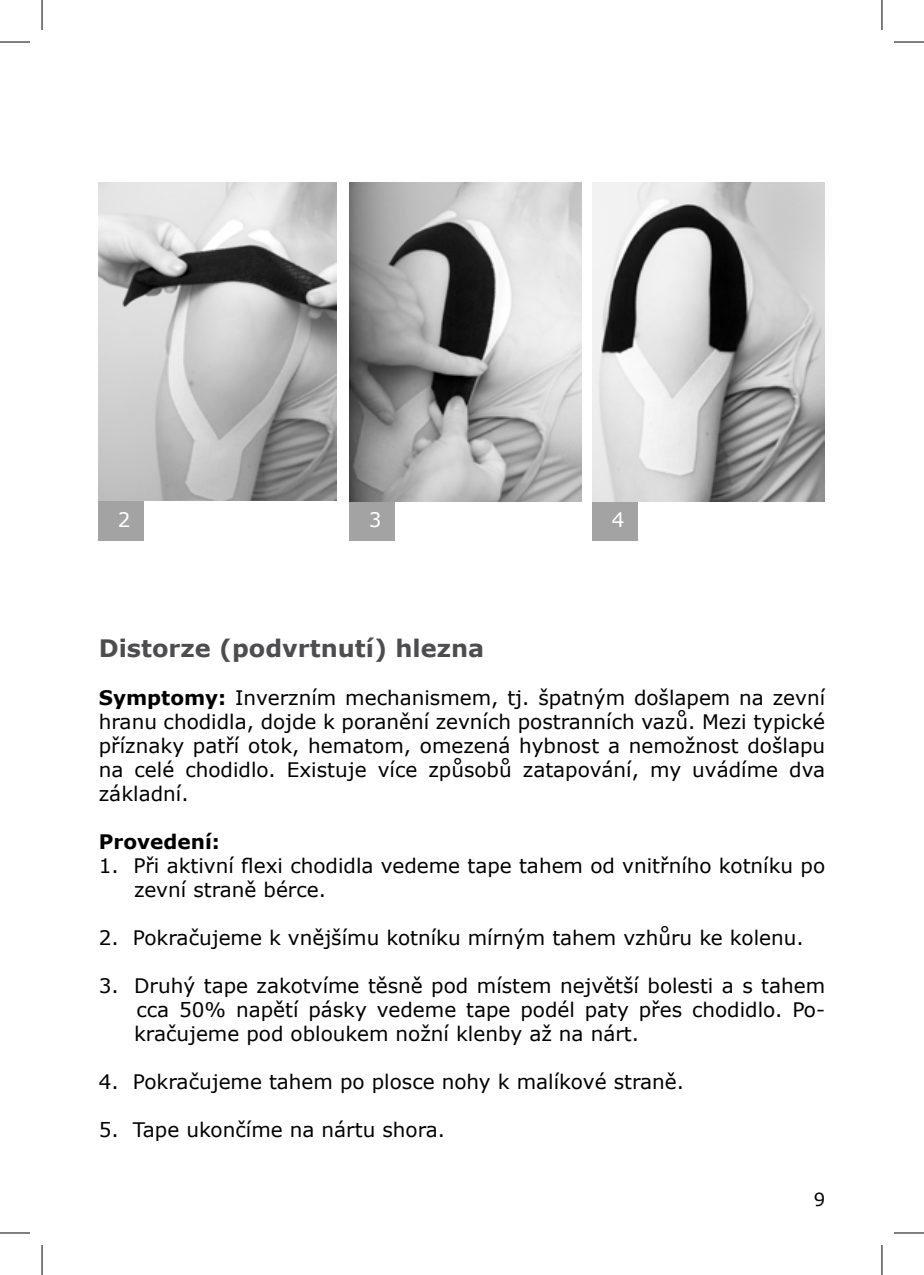
<style>
.page{position:relative;width:924px;height:1275px;background:#fff}
.page>*{position:absolute;margin:0;border:0;box-sizing:border-box;transform-origin:0 0}
.t1{font:700 24px "Verdana";color:#4d4d4f}
.t2{font:20px/24px "Verdana";color:#000;text-align:justify}
.t3{font:700 20px "Verdana";color:#000}
.t4{font:20px "Verdana";color:#fff}
.t5{font:18px "Verdana";color:#000}
.s1{font-weight:700}
</style>
<div class="page">
<div style="left:99px;top:501px;width:45px;height:40px;background:#a4a3a3"></div>
<div style="left:349px;top:501px;width:46px;height:40px;background:#a4a3a3"></div>
<div style="left:592px;top:501px;width:45px;height:40px;background:#a4a3a3"></div>
<img style="left:98px;top:183px;width:239px;height:318px">
<img style="left:349px;top:183px;width:232px;height:318px">
<img style="left:592px;top:183px;width:232px;height:318px">
<hr style="left:0;top:42px;width:30px;height:1px;background:#000">
<hr style="left:893px;top:42px;width:30px;height:1px;background:#000">
<hr style="left:0;top:1232px;width:30px;height:1px;background:#000">
<hr style="left:893px;top:1232px;width:30px;height:1px;background:#000">
<hr style="left:42px;top:0;width:1px;height:30px;background:#000">
<hr style="left:42px;top:1245px;width:1px;height:30px;background:#000">
<hr style="left:881px;top:0;width:1px;height:30px;background:#000">
<hr style="left:881px;top:1245px;width:1px;height:30px;background:#000">
<p class="t4" style="left:118px;top:505px;width:14px">2</p>
<p class="t4" style="left:368px;top:505px;width:14px">3</p>
<p class="t4" style="left:611px;top:505px;width:14px">4</p>
<p class="t1" style="left:99px;top:631px;width:386px">Distorze (podvrtnutí) hlezna</p>
<p class="t2" style="left:99px;top:685px;width:727px"><span class="s1">Symptomy:</span> Inverzním mechanismem, tj. špatným došlapem na zevní hranu chodidla, dojde k poranění zevních postranních vazů. Mezi typické příznaky patří otok, hematom, omezená hybnost a nemožnost došlapu na celé chodidlo. Existuje více způsobů zatapování, my uvádíme dva základní.</p>
<p class="t3" style="left:99px;top:827px;width:122px">Provedení:</p>
<p class="t2" style="left:134px;top:853px;width:692px;text-indent:-35px">1. Při aktivní flexi chodidla vedeme tape tahem od vnitřního kotníku po zevní straně bérce.</p>
<p class="t2" style="left:99px;top:925px;width:706px">2. Pokračujeme k vnějšímu kotníku mírným tahem vzhůru ke kolenu.</p>
<p class="t2" style="left:134px;top:973px;width:692px;text-indent:-35px">3. Druhý tape zakotvíme těsně pod místem největší bolesti a s tahem cca 50% napětí pásky vedeme tape podél paty přes chodidlo. Po&shy;kračujeme pod obloukem nožní klenby až na nárt.</p>
<p class="t2" style="left:99px;top:1069px;width:586px">4. Pokračujeme tahem po plosce nohy k malíkové straně.</p>
<p class="t2" style="left:99px;top:1117px;width:348px">5. Tape ukončíme na nártu shora.</p>
<p class="t5" style="left:813px;top:1186px;width:13px">9</p>
</div>
